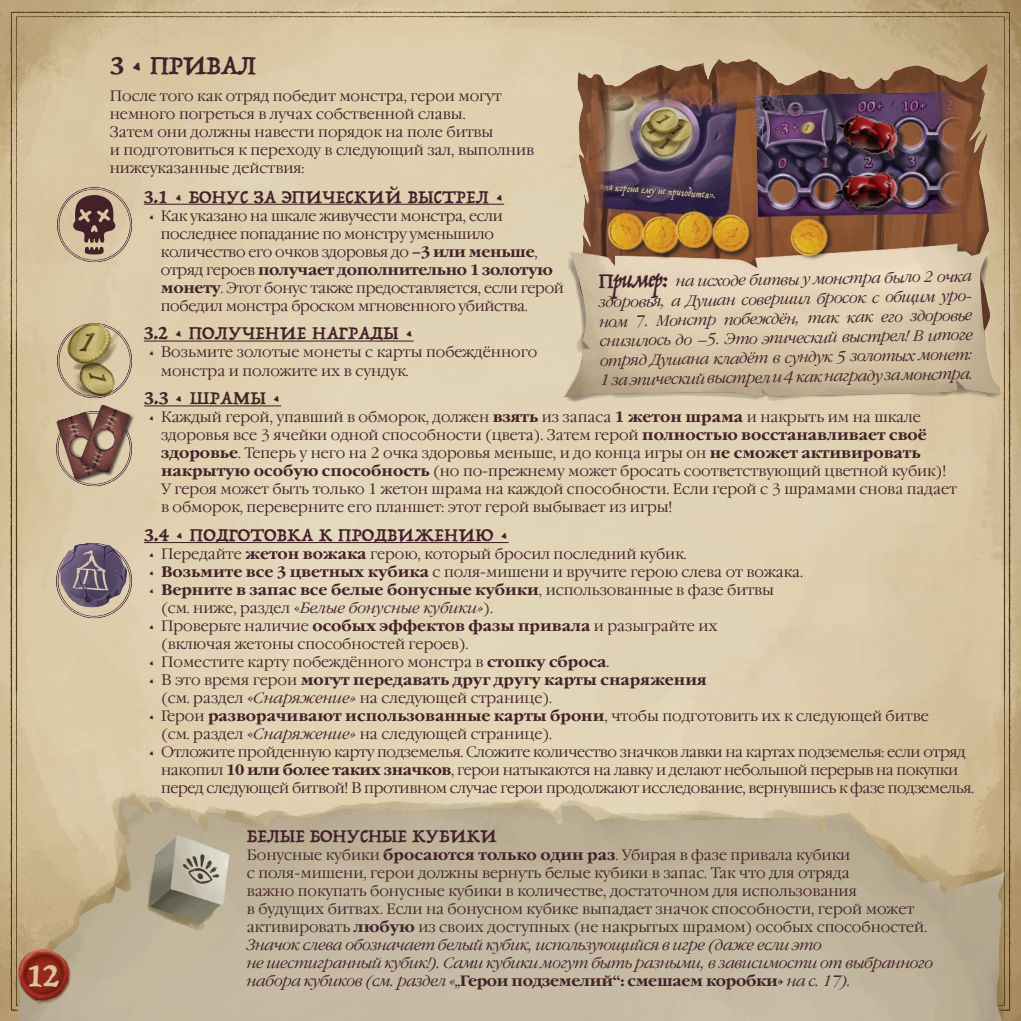
<style>
.page{position:relative;width:1021px;height:1021px;background:#fff}
.page>*{position:absolute;margin:0;border:0;box-sizing:border-box;transform-origin:0 0}
.t1{font:36px "Trattatello";color:#d6c6a3}
.t2{font:30px "Trattatello";letter-spacing:-.02em;color:#432129}
.t3{font:21px "Trattatello";color:#432129}
.t4{font:15px/18px "Garamond C";color:#432129}
.t5{font:15px/18px "Garamond C";letter-spacing:-.025em;color:#432129}
.t6{font:15px/18px "Garamond C";letter-spacing:-.02em;color:#432129}
.t7{font:italic 15px/19.5px "Garamond C";color:#432129;text-align:justify}
.s1{font-family:"Trattatello"}
.s2{font-weight:700}
.s3{font-family:"Trattatello";font-style:normal;font-size:24px}
.s4{font-style:italic}
</style>
<div class="page">
<img style="left:0;top:0;width:974px;height:1020px">
<img style="left:974px;top:0;width:46px;height:782px">
<img style="left:5px;top:782px;width:1015px;height:238px">
<img style="left:53px;top:407px;width:82px;height:82px">
<img style="left:53px;top:539px;width:82px;height:82px">
<div style="left:56px;top:411px;width:52px;height:72px;background:#231f20;opacity:.75"></div>
<img style="left:56px;top:412px;width:48px;height:67px">
<div style="left:79px;top:404px;width:55px;height:72px;background:#231f20;opacity:.75"></div>
<img style="left:80px;top:405px;width:50px;height:67px">
<img style="left:53px;top:319px;width:82px;height:82px">
<img style="left:58px;top:318px;width:75px;height:81px">
<img style="left:53px;top:537px;width:78px;height:77px">
<img style="left:53px;top:184px;width:82px;height:82px">
<svg style="left:73px;top:195px;width:42px;height:59px;background:#84695e"></svg>
<img style="left:572px;top:49px;width:421px;height:192px">
<img style="left:587px;top:80px;width:151px;height:138px">
<img style="left:639px;top:105px;width:55px;height:57px">
<img style="left:591px;top:104px;width:19px;height:55px">
<svg style="left:587px;top:166px;width:131px;height:40px;background:#4c3a50"></svg>
<img style="left:551px;top:241px;width:454px;height:169px">
<img style="left:756px;top:92px;width:216px;height:125px">
<img style="left:600px;top:203px;width:54px;height:55px">
<div style="left:642px;top:215px;width:44px;height:44px;background:#231f20;opacity:.75"></div>
<img style="left:640px;top:214px;width:43px;height:41px">
<div style="left:675px;top:211px;width:44px;height:43px;background:#885130"></div>
<img style="left:671px;top:207px;width:32px;height:46px">
<img style="left:703px;top:207px;width:55px;height:55px">
<div style="left:790px;top:217px;width:44px;height:43px;background:#231f20;opacity:.75"></div>
<img style="left:789px;top:214px;width:40px;height:43px">
<img style="left:830px;top:166px;width:78px;height:51px">
<div style="left:834px;top:113px;width:71px;height:54px;background:#231f20;opacity:.75"></div>
<img style="left:829px;top:107px;width:81px;height:58px">
<hr style="left:144px;top:405px;width:137px;height:1px;background:#432129">
<hr style="left:144px;top:542px;width:364px;height:1px;background:#432129">
<hr style="left:144px;top:204px;width:360px;height:1px;background:#432129">
<hr style="left:144px;top:340px;width:269px;height:1px;background:#432129">
<img style="left:138px;top:827px;width:97px;height:107px">
<img style="left:12px;top:941px;width:65px;height:69px">
<h1 class="t1" style="left:27px;top:952px;width:34px">12</h1>
<h2 class="t2" style="left:110px;top:46px;width:148px">3 • ПРИВАЛ</h2>
<p class="t4" style="left:110px;top:87px;width:426px">После того как отряд победит монстра, герои могут немного погреться в лучах собственной славы.<br>Затем они должны навести порядок на поле битвы<br>и подготовиться к переходу в следующий зал, выполнив нижеуказанные действия:</p>
<h3 class="t3" style="left:144px;top:183px;width:362px">3.1 • БОНУС ЗА ЭПИЧЕСКИЙ ВЫСТРЕЛ •</h3>
<p class="t6" style="left:161px;top:207px;width:404px;text-indent:-13px"><span class="s1">•</span> Как указано на шкале живучести монстра, если последнее попадание по монстру уменьшило количество его очков здоровья до <span class="s2">–3 или меньше</span>, отряд героев <span class="s2">получает дополнительно 1 золотую монету</span>. Этот бонус также предоставляется, если герой победил монстра броском мгновенного убийства.</p>
<h3 class="t3" style="left:144px;top:320px;width:271px">3.2 • ПОЛУЧЕНИЕ НАГРАДЫ •</h3>
<p class="t4" style="left:161px;top:344px;width:378px;text-indent:-13px"><span class="s1">•</span> Возьмите золотые монеты с карты побеждённого монстра и положите их в сундук.</p>
<p class="t7" style="left:598px;top:273px;width:376px;rotate:-1deg"><span class="s3">Пример:</span> на исходе битвы у монстра было 2 очка здоровья, а Душан совершил бросок с общим уро&shy;ном 7. Монстр побеждён, так как его здоровье снизилось до –5. Это эпический выстрел! В итоге отряд Душана кладёт в сундук 5 золотых монет:<br>1 за эпический выстрел и 4 как награду за монстра.</p>
<h3 class="t3" style="left:144px;top:385px;width:139px">3.3 • ШРАМЫ •</h3>
<p class="t4" style="left:161px;top:409px;width:797px;text-indent:-13px"><span class="s1">•</span> Каждый герой, упавший в обморок, должен <span class="s2">взять</span> из запаса <span class="s2">1 жетон шрама</span> и накрыть им на шкале здоровья все 3 ячейки одной способности (цвета). Затем герой <span class="s2">полностью восстанавливает своё здоровье</span>. Теперь у него на 2 очка здоровья меньше, и до конца игры он <span class="s2">не сможет активировать накрытую особую способность</span> (но по-прежнему может бросать соответствующий цветной кубик)!<br>У героя может быть только 1 жетон шрама на каждой способности. Если герой с 3 шрамами снова падает в обморок, переверните его планшет: этот герой выбывает из игры!</p>
<h3 class="t3" style="left:144px;top:521px;width:366px">3.4 • ПОДГОТОВКА К ПРОДВИЖЕНИЮ •</h3>
<p class="t4" style="left:148px;top:545px;width:540px"><span class="s1">•</span> Передайте <span class="s2">жетон вожака</span> герою, который бросил последний кубик.</p>
<p class="t4" style="left:148px;top:563px;width:656px"><span class="s1">•</span> <span class="s2">Возьмите все 3 цветных кубика</span> с поля-мишени и вручите герою слева от вожака.</p>
<p class="t4" style="left:161px;top:581px;width:614px;text-indent:-13px"><span class="s1">•</span> <span class="s2">Верните в запас все белые бонусные кубики</span>, использованные в фазе битвы (см. ниже, раздел «<span class="s4">Белые бонусные кубики»</span>).</p>
<p class="t4" style="left:161px;top:617px;width:558px;text-indent:-13px"><span class="s1">•</span> Проверьте наличие <span class="s2">особых эффектов фазы привала</span> и разыграйте их (включая жетоны способностей героев).</p>
<p class="t4" style="left:148px;top:653px;width:462px"><span class="s1">•</span> Поместите карту побеждённого монстра в <span class="s2">стопку сброса</span>.</p>
<p class="t4" style="left:161px;top:671px;width:547px;text-indent:-13px"><span class="s1">•</span> В это время герои <span class="s2">могут передавать друг другу карты снаряжения </span>(см. раздел «<span class="s4">Снаряжение»</span> на следующей странице).</p>
<p class="t4" style="left:161px;top:707px;width:769px;text-indent:-13px"><span class="s1">•</span> Герои <span class="s2">разворачивают использованные карты брони</span>, чтобы подготовить их к следующей битве (см. раздел «<span class="s4">Снаряжение»</span> на следующей странице).</p>
<p class="t5" style="left:161px;top:743px;width:814px;text-indent:-13px"><span class="s1">•</span> Отложите пройденную карту подземелья. Сложите количество значков лавки на картах подземелья: если отряд накопил <span class="s2">10 или более таких значков</span>, герои натыкаются на лавку и делают небольшой перерыв на покупки перед следующей битвой! В противном случае герои продолжают исследование, вернувшись к фазе подземелья.</p>
<h3 class="t3" style="left:247px;top:822px;width:251px">БЕЛЫЕ БОНУСНЫЕ КУБИКИ</h3>
<p class="t4" style="left:247px;top:846px;width:687px">Бонусные кубики <span class="s2">бросаются только один раз</span>. Убирая в фазе привала кубики<br>с поля‑мишени, герои должны вернуть белые кубики в запас. Так что для отряда<br>важно покупать бонусные кубики в количестве, достаточном для использования<br>в будущих битвах. Если на бонусном кубике выпадает значок способности, герой может активировать <span class="s2">любую</span> из своих доступных (не накрытых шрамом) особых способностей.<br><span class="s4">Значок слева обозначает белый кубик, использующийся в игре (даже если это<br>не шестигранный кубик!). Сами кубики могут быть разными, в зависимости от выбранного набора кубиков (см. раздел «„</span><span class="s2">Герои подземелий“: смешаем коробки»</span> <span class="s4">на с. 17).</span></p>
</div>
